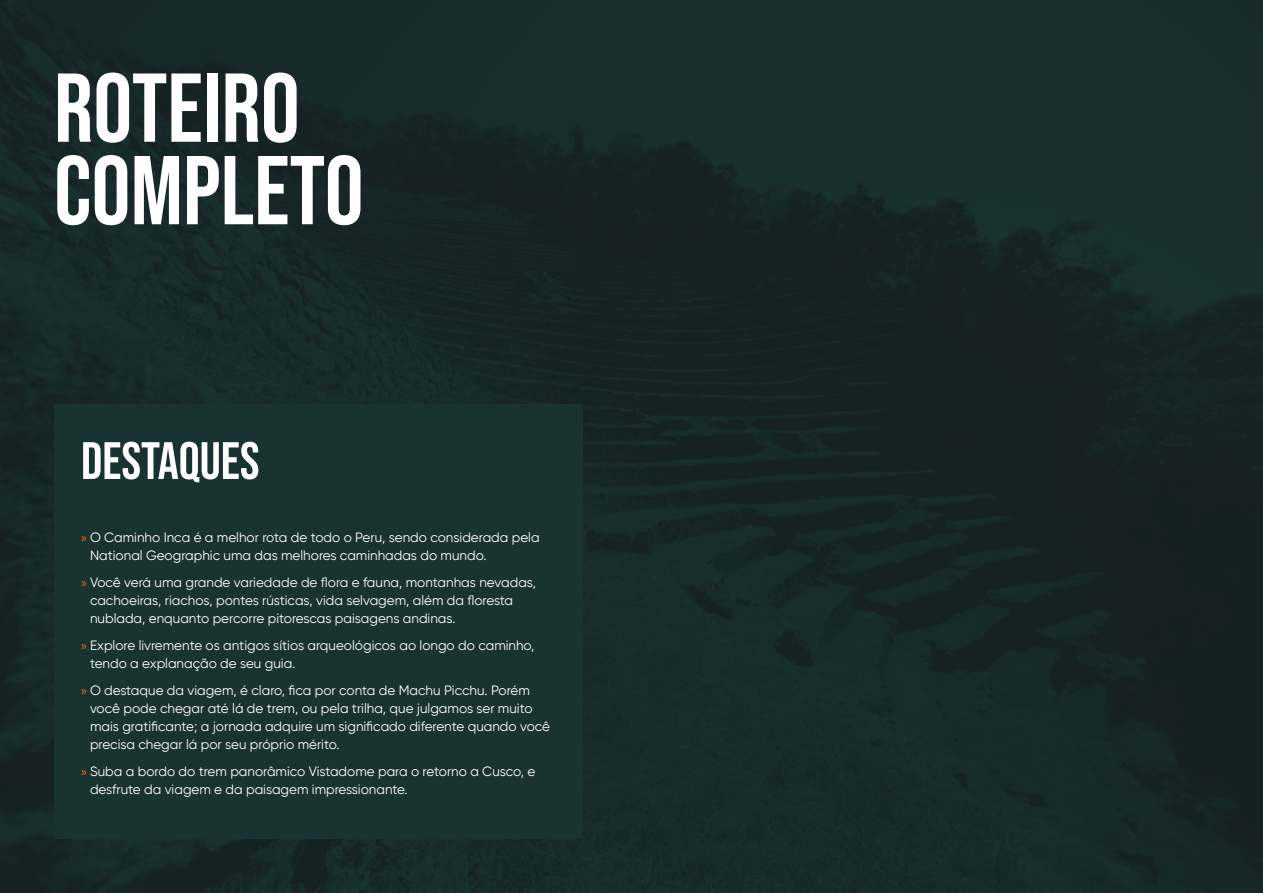
<style>
.page{position:relative;width:1263px;height:893px;background:#172929}
.page>*{position:absolute;margin:0;border:0;box-sizing:border-box;transform-origin:0 0}
.t1{font:97.5px/82.5px "Bebas Neue";color:#fff}
.t2{font:52.5px "Bebas Neue";color:#fff}
.t3{font:13.5px/18px "Gilroy";color:#fff}
.s1{font-family:"Myriad Pro";color:#ff6900}
</style>
<div class="page">
<div style="left:54px;top:405px;width:529px;height:434px;background:#193232"></div>
<h1 class="t1" style="left:54px;top:66px;width:311px">ROTEIRO<br>COMPLETO</h1>
<h2 class="t2" style="left:81px;top:431px;width:180px">DESTAQUES</h2>
<p class="t3" style="left:90px;top:528px;width:451px;text-indent:-9px"><span class="s1">»</span> O Caminho Inca é a melhor rota de todo o Peru, sendo considerada pela<br>National Geographic uma das melhores caminhadas do mundo.</p>
<p class="t3" style="left:90px;top:573px;width:448px;text-indent:-9px"><span class="s1">»</span> Você verá uma grande variedade de flora e fauna, montanhas nevadas, cachoeiras, riachos, pontes rústicas, vida selvagem, além da floresta nublada, enquanto percorre pitorescas paisagens andinas.</p>
<p class="t3" style="left:90px;top:636px;width:446px;text-indent:-9px"><span class="s1">»</span> Explore livremente os antigos sítios arqueológicos ao longo do caminho, tendo a explanação de seu guia.</p>
<p class="t3" style="left:90px;top:681px;width:462px;text-indent:-9px"><span class="s1">»</span> O destaque da viagem, é claro, fica por conta de Machu Picchu. Porém você pode chegar até lá de trem, ou pela trilha, que julgamos ser muito mais gratificante; a jornada adquire um significado diferente quando você precisa chegar lá por seu próprio mérito.</p>
<p class="t3" style="left:90px;top:762px;width:447px;text-indent:-9px"><span class="s1">»</span> Suba a bordo do trem panorâmico Vistadome para o retorno a Cusco, e desfrute da viagem e da paisagem impressionante.</p>
</div>
